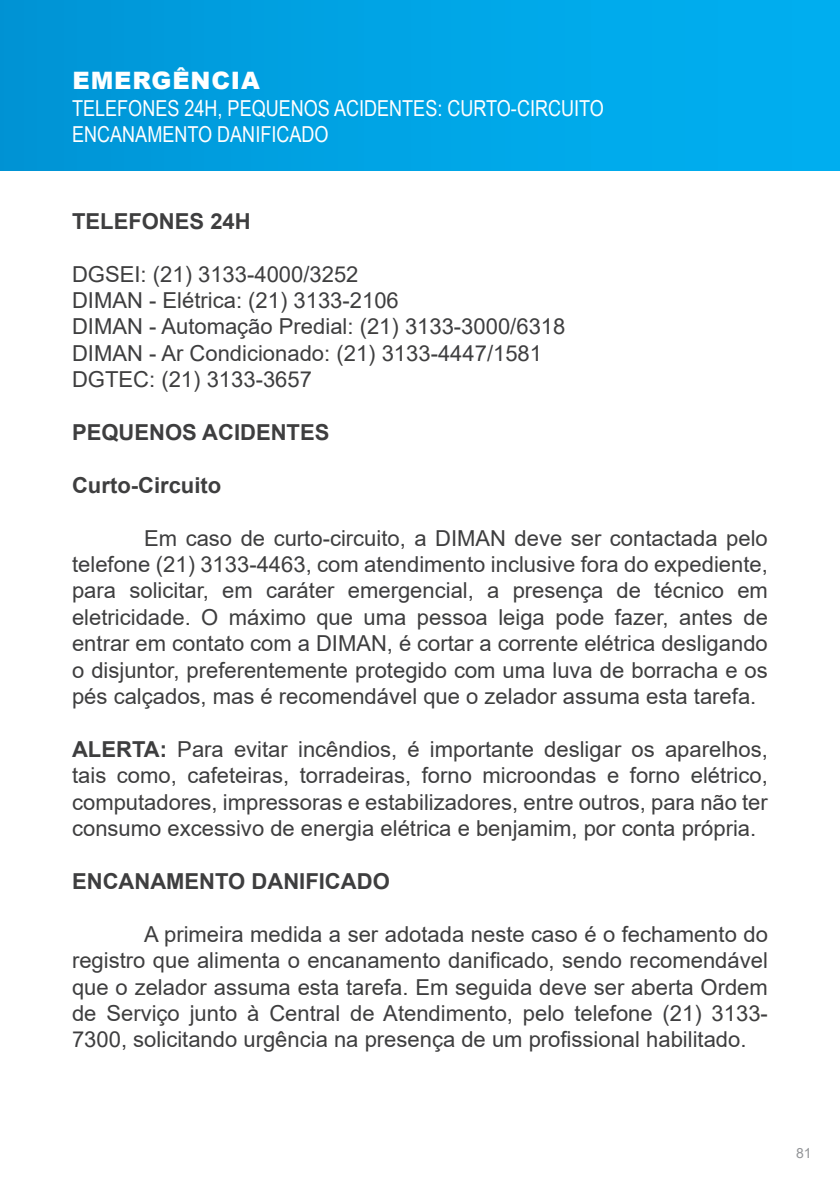
<style>
.page{position:relative;width:840px;height:1191px;background:#fff}
.page>*{position:absolute;margin:0;border:0;box-sizing:border-box;transform-origin:0 0}
.t1{font:900 24px "Arial";letter-spacing:.035em;color:#fff}
.t2{font:22px/26.4px "Arial";color:#3e3e3f;text-align:justify}
.t3{font:22px "Arial Narrow";color:#fff}
.t4{font:700 22px "Arial";color:#3e3e3f}
.t5{font:14px "Arial";color:#939598}
.s1{font-weight:700}
</style>
<div class="page">
<div style="left:0;top:0;width:839px;height:170px;background:linear-gradient(to right,#0095d6,#00b2f2)"></div>
<p class="t1" style="left:72px;top:63px;width:189px">EMERGÊNCIA</p>
<p class="t3" style="left:72px;top:92px;width:533px">TELEFONES 24H, PEQUENOS ACIDENTES: CURTO-CIRCUITO</p>
<p class="t3" style="left:72px;top:118px;width:258px">ENCANAMENTO DANIFICADO</p>
<p class="t4" style="left:72px;top:205px;width:180px">TELEFONES 24H</p>
<p class="t2" style="left:72px;top:260px;width:288px">DGSEI: (21) 3133-4000/3252</p>
<p class="t2" style="left:72px;top:287px;width:328px">DIMAN - Elétrica: (21) 3133-2106</p>
<p class="t2" style="left:72px;top:313px;width:494px">DIMAN - Automação Predial: (21) 3133-3000/6318</p>
<p class="t2" style="left:72px;top:340px;width:471px">DIMAN - Ar Condicionado: (21) 3133-4447/1581</p>
<p class="t2" style="left:72px;top:366px;width:241px">DGTEC: (21) 3133-3657</p>
<p class="t4" style="left:72px;top:417px;width:259px">PEQUENOS ACIDENTES</p>
<p class="t4" style="left:72px;top:469px;width:151px">Curto-Circuito</p>
<p class="t2" style="left:72px;top:524px;width:697px;text-indent:72px">Em caso de curto-circuito, a DIMAN deve ser contactada pelo telefone (21) 3133-4463, com atendimento inclusive fora do expediente, para solicitar, em caráter emergencial, a presença de técnico em eletricidade. O máximo que uma pessoa leiga pode fazer, antes de entrar em contato com a DIMAN, é cortar a corrente elétrica desligando o disjuntor, preferentemente protegido com uma luva de borracha e os pés calçados, mas é recomendável que o zelador assuma esta tarefa.</p>
<p class="t2" style="left:72px;top:736px;width:697px"><span class="s1">ALERTA:</span> Para evitar incêndios, é importante desligar os aparelhos, tais como, cafeteiras, torradeiras, forno microondas e forno elétrico, computadores, impressoras e estabilizadores, entre outros, para não ter consumo excessivo de energia elétrica e benjamim, por conta própria.</p>
<p class="t4" style="left:72px;top:865px;width:319px">ENCANAMENTO DANIFICADO</p>
<p class="t2" style="left:72px;top:920px;width:697px;text-indent:72px">A primeira medida a ser adotada neste caso é o fechamento do registro que alimenta o encanamento danificado, sendo recomendável que o zelador assuma esta tarefa. Em seguida deve ser aberta Ordem de Serviço junto à Central de Atendimento, pelo telefone (21) 3133- 7300, solicitando urgência na presença de um profissional habilitado.</p>
<p class="t5" style="left:795px;top:1143px;width:17px">81</p>
</div>
